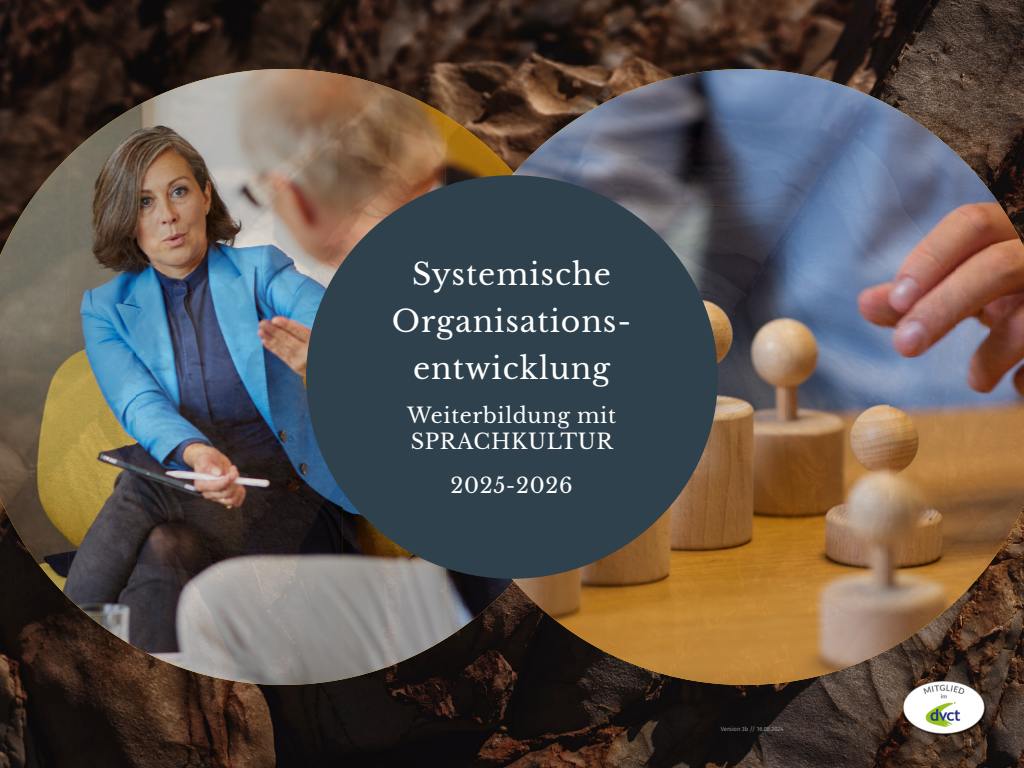
<style>
.page{position:relative;width:1024px;height:768px;background:#fff}
.page>*{position:absolute;margin:0;border:0;box-sizing:border-box;transform-origin:0 0}
.t1{font:30px/47px "Libre Baskerville";letter-spacing:.03em;color:#fff;text-align:center}
.t2{font:21px/26px "Libre Baskerville";letter-spacing:.03em;color:#fff}
.t3{font:condensed 10px "Swiss 721 BT";color:#a9a3a1}
.t4{font:6px "Fira Sans";letter-spacing:-.01em;color:#979899}
</style>
<div class="page">
<img style="left:0;top:0;width:1024px;height:768px">
<img style="left:137px;top:69px;width:206px;height:616px">
<img style="left:342px;top:75px;width:104px;height:604px">
<img style="left:68px;top:106px;width:69px;height:542px">
<img style="left:445px;top:115px;width:35px;height:71px">
<img style="left:34px;top:156px;width:35px;height:442px">
<img style="left:480px;top:140px;width:68px;height:33px">
<img style="left:0;top:196px;width:34px;height:362px">
<img style="left:445px;top:568px;width:35px;height:71px">
<img style="left:480px;top:581px;width:68px;height:33px">
<img style="left:582px;top:69px;width:204px;height:548px">
<img style="left:786px;top:72px;width:102px;height:545px">
<img style="left:548px;top:115px;width:34px;height:72px">
<img style="left:888px;top:104px;width:68px;height:546px">
<img style="left:956px;top:153px;width:34px;height:448px">
<img style="left:990px;top:191px;width:34px;height:372px">
<img style="left:548px;top:567px;width:34px;height:72px">
<img style="left:582px;top:617px;width:306px;height:68px">
<div style="left:306px;top:175px;width:412px;height:404px;background:#2e414c;border-radius:50%"></div>
<img style="left:903px;top:679px;width:84px;height:57px">
<h1 class="t1" style="left:392px;top:250px;width:241px">Systemische<br>Organisations&shy;entwicklung</h1>
<p class="t2" style="left:407px;top:402px;width:210px">Weiterbildung mit<br>SPRACHKULTUR</p>
<p class="t2" style="left:451px;top:472px;width:123px">2025-2026</p>
<p class="t4" style="left:721px;top:724px;width:64px">Version 3b // 16.08.2024</p>
<p class="t3" style="left:968px;top:736px;width:6px">1</p>
</div>
